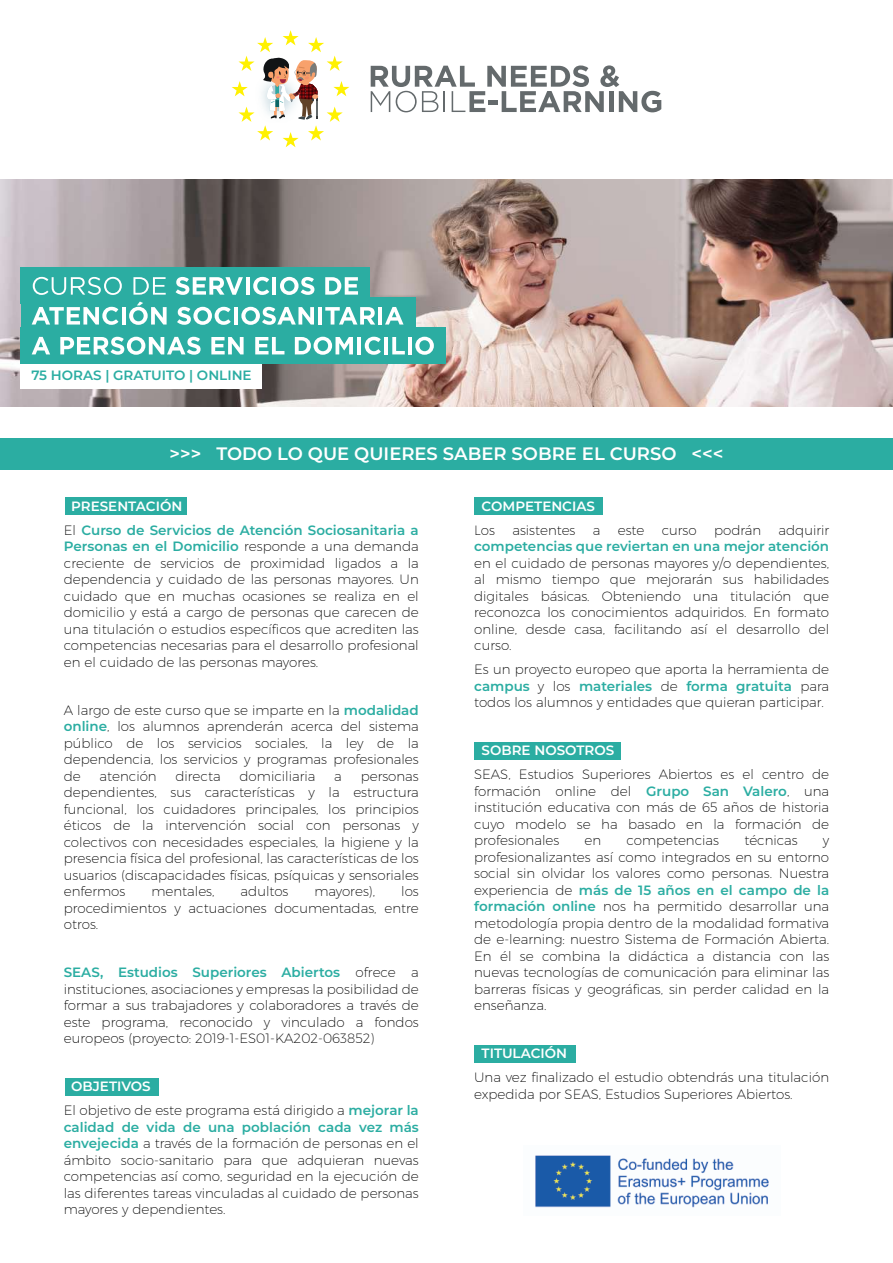
<style>
.page{position:relative;width:893px;height:1263px;background:#fff}
.page>*{position:absolute;margin:0;border:0;box-sizing:border-box;transform-origin:0 0}
.t1{font:600 18px "Montserrat";color:#fff}
.t2{font:200 13.5px/16.5px "Montserrat";color:#000001;text-align:justify}
.t3{font:600 13.5px/24px "Montserrat";color:#2bada2}
.t4{font:600 13.5px "Montserrat";color:#fff}
.s1{color:#fff}
.s2{font-weight:200;color:#000001}
.s3{font-weight:600;color:#2bada2}
.s4{font-weight:600;color:#fff}
</style>
<div class="page">
<img style="left:0;top:180px;width:893px;height:227px">
<svg style="left:232px;top:30px;width:117px;height:117px"></svg>
<svg style="left:371px;top:65px;width:290px;height:47px"></svg>
<div style="left:0;top:438px;width:893px;height:31px;background:#2bada2"></div>
<div style="left:65px;top:497px;width:121px;height:18px;background:#2bada2"></div>
<div style="left:474px;top:497px;width:129px;height:18px;background:#2bada2"></div>
<div style="left:474px;top:742px;width:147px;height:18px;background:#2bada2"></div>
<div style="left:474px;top:1045px;width:102px;height:17px;background:#2bada2"></div>
<div style="left:65px;top:1078px;width:94px;height:17px;background:#2bada2"></div>
<img style="left:535px;top:1155px;width:234px;height:53px">
<div style="left:21px;top:297px;width:395px;height:37px;background:#2bada2"></div>
<div style="left:21px;top:267px;width:349px;height:37px;background:#2bada2"></div>
<div style="left:21px;top:327px;width:425px;height:37px;background:#2bada2"></div>
<svg style="left:33px;top:277px;width:89px;height:18px"></svg>
<svg style="left:133px;top:277px;width:33px;height:18px"></svg>
<svg style="left:176px;top:277px;width:67px;height:18px"></svg>
<hr style="left:246px;top:277px;width:4px;height:18px;background:#fff">
<svg style="left:253px;top:277px;width:16px;height:18px"></svg>
<hr style="left:273px;top:277px;width:3px;height:18px;background:#fff">
<svg style="left:280px;top:277px;width:34px;height:18px"></svg>
<svg style="left:325px;top:277px;width:33px;height:18px"></svg>
<svg style="left:32px;top:307px;width:86px;height:18px"></svg>
<hr style="left:122px;top:307px;width:4px;height:18px;background:#fff">
<svg style="left:129px;top:302px;width:38px;height:23px"></svg>
<svg style="left:177px;top:307px;width:54px;height:18px"></svg>
<hr style="left:234px;top:307px;width:4px;height:18px;background:#fff">
<svg style="left:241px;top:307px;width:73px;height:18px"></svg>
<hr style="left:318px;top:307px;width:4px;height:18px;background:#fff">
<svg style="left:325px;top:307px;width:50px;height:18px"></svg>
<hr style="left:378px;top:307px;width:4px;height:18px;background:#fff">
<svg style="left:385px;top:307px;width:19px;height:18px"></svg>
<svg style="left:32px;top:337px;width:18px;height:17px"></svg>
<svg style="left:60px;top:337px;width:141px;height:18px"></svg>
<svg style="left:211px;top:337px;width:33px;height:17px"></svg>
<svg style="left:255px;top:337px;width:29px;height:17px"></svg>
<svg style="left:295px;top:337px;width:58px;height:18px"></svg>
<hr style="left:357px;top:337px;width:4px;height:17px;background:#fff">
<svg style="left:365px;top:337px;width:16px;height:18px"></svg>
<hr style="left:384px;top:337px;width:4px;height:17px;background:#fff">
<svg style="left:392px;top:337px;width:13px;height:17px"></svg>
<hr style="left:408px;top:337px;width:4px;height:17px;background:#fff">
<svg style="left:415px;top:337px;width:19px;height:18px"></svg>
<div style="left:21px;top:364px;width:241px;height:25px;background:#fff"></div>
<p class="t3" style="left:31px;top:363px;width:222px">75 HORAS | GRATUITO | ONLINE</p>
<h1 class="t1" style="left:170px;top:441px;width:555px">&gt;&gt;&gt; TODO LO QUE QUIERES SABER SOBRE EL CURSO &lt;&lt;&lt;</h1>
<p class="t3" style="left:64px;top:493px;width:357px;text-indent:7px"><span class="s1">PRESENTACIÓN<br></span><span class="s2">El</span> Curso de Servicios de Atención Sociosanitaria a</p>
<p class="t2" style="left:64px;top:538px;width:357px"><span class="s3">Personas en el Domicilio</span> responde a una demanda creciente de servicios de proximidad ligados a la dependencia y cuidado de las personas mayores. Un cuidado que en muchas ocasiones se realiza en el domicilio y está a cargo de personas que carecen de una titulación o estudios específicos que acrediten las competencias necesarias para el desarrollo profesional en el cuidado de las personas mayores.</p>
<p class="t2" style="left:64px;top:701px;width:357px">A largo de este curso que se imparte en la <span class="s3">modalidad online</span>, los alumnos aprenderán acerca del sistema público de los servicios sociales, la ley de la dependencia, los servicios y programas profesionales de</p>
<p class="t4" style="left:482px;top:496px;width:115px">COMPETENCIAS</p>
<p class="t2" style="left:474px;top:521px;width:22px">Los</p>
<p class="t2" style="left:512px;top:521px;width:65px">asistentes</p>
<p class="t2" style="left:593px;top:521px;width:9px">a</p>
<p class="t2" style="left:618px;top:521px;width:28px">este</p>
<p class="t2" style="left:662px;top:521px;width:37px">curso</p>
<p class="t2" style="left:714px;top:521px;width:49px">podrán</p>
<p class="t2" style="left:778px;top:521px;width:52px">adquirir</p>
<p class="t3" style="left:474px;top:534px;width:357px">competencias que reviertan en una mejor atención</p>
<p class="t2" style="left:474px;top:554px;width:357px">en el cuidado de personas mayores y/o dependientes, al mismo tiempo que mejorarán sus habilidades digitales básicas. Obteniendo una titulación que reconozca los conocimientos adquiridos. En formato online, desde casa, facilitando así el desarrollo del curso.</p>
<p class="t2" style="left:474px;top:661px;width:357px">Es un proyecto europeo que aporta la herramienta de <span class="s3">campus</span> y los <span class="s3">materiales</span> de <span class="s3">forma gratuita</span> para todos los alumnos y entidades que quieran participar.</p>
<p class="t4" style="left:482px;top:741px;width:134px">SOBRE NOSOTROS</p>
<p class="t2" style="left:474px;top:766px;width:357px">SEAS, Estudios Superiores Abiertos es el centro de formación online del <span class="s3">Grupo San Valero</span>, una institución educativa con más de 65 años de historia cuyo modelo se ha basado en la formación de profesionales</p>
<p class="t2" style="left:100px;top:767px;width:59px">atención</p>
<p class="t2" style="left:175px;top:767px;width:47px">directa</p>
<p class="t2" style="left:240px;top:767px;width:78px">domiciliaria</p>
<p class="t2" style="left:334px;top:767px;width:9px">a</p>
<p class="t2" style="left:64px;top:767px;width:357px;text-indent:297px">personas dependientes, sus características y la estructura funcional, los cuidadores principales, los principios éticos de la intervención social con personas y colectivos con necesidades especiales, la higiene y la presencia física del profesional, las características de los usuarios (discapacidades físicas, psíquicas y sensoriales enfermos</p>
<p class="t2" style="left:585px;top:832px;width:18px">en</p>
<p class="t2" style="left:627px;top:832px;width:94px">competencias</p>
<p class="t2" style="left:744px;top:832px;width:55px">técnicas</p>
<p class="t2" style="left:474px;top:832px;width:357px;text-indent:349px">y profesionalizantes así como integrados en su entorno social sin olvidar los valores como personas. Nuestra experiencia de <span class="s3">más de 15 años en el campo de la formación online</span> nos ha permitido desarrollar una metodología propia dentro de la modalidad formativa de e-learning: nuestro Sistema de Formación Abierta.<br>En él se combina la didáctica a distancia con las nuevas tecnologías de comunicación para eliminar las barreras físicas y geográficas, sin perder calidad en la enseñanza.</p>
<p class="t4" style="left:482px;top:1044px;width:87px">TITULACIÓN</p>
<p class="t2" style="left:474px;top:1069px;width:356px">Una vez finalizado el estudio obtendrás una titulación expedida por SEAS, Estudios Superiores Abiertos.</p>
<p class="t2" style="left:64px;top:883px;width:357px;text-indent:337px">los procedimientos y actuaciones documentadas, entre otros.</p>
<p class="t2" style="left:64px;top:964px;width:357px"><span class="s3">SEAS, Estudios Superiores Abiertos</span> ofrece a instituciones, asociaciones y empresas la posibilidad de formar a sus trabajadores y colaboradores a través de este programa, reconocido y vinculado a fondos europeos (proyecto: 2019-1-ES01-KA202-063852)</p>
<p class="t2" style="left:64px;top:1074px;width:356px;line-height:24px;text-indent:7px"><span class="s4">OBJETIVOS<br></span>El objetivo de este programa está dirigido a <span class="s3">mejorar la</span></p>
<p class="t2" style="left:64px;top:1118px;width:357px"><span class="s3">calidad de vida de una población cada vez más envejecida</span> a través de la formación de personas en el ámbito socio-sanitario para que adquieran nuevas competencias así como, seguridad en la ejecución de las diferentes tareas vinculadas al cuidado de personas mayores y dependientes.</p>
<p class="t2" style="left:151px;top:883px;width:65px">mentales,</p>
<p class="t2" style="left:241px;top:883px;width:49px">adultos</p>
<p class="t2" style="left:314px;top:883px;width:62px">mayores),</p>
</div>
